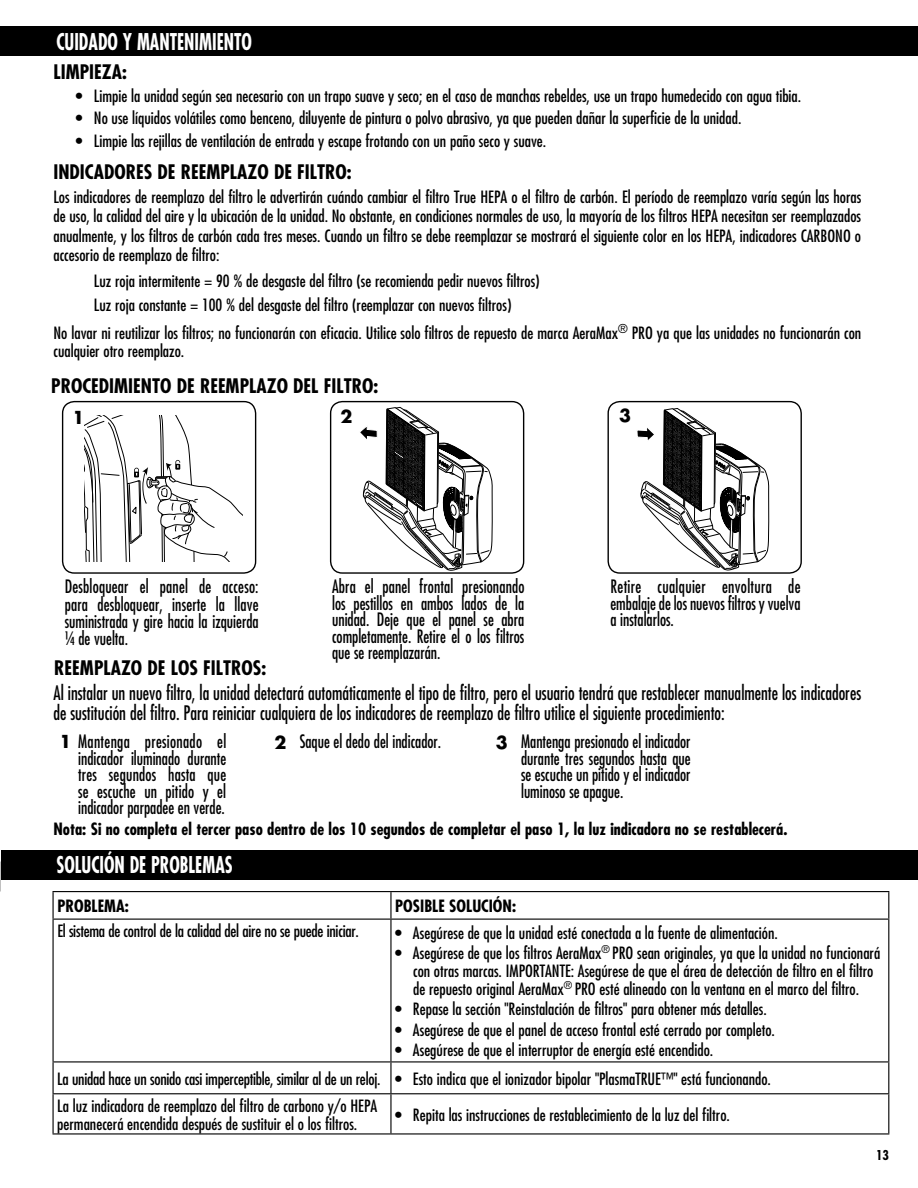
<style>
.page{position:relative;width:918px;height:1188px;background:#fff}
.page>*{position:absolute;margin:0;border:0;box-sizing:border-box;transform-origin:0 0}
.t1{font:700 condensed 22.5px "Futura Std";color:#fff;scale:.8 1}
.t2{font:condensed 19.5px/19.5px "Futura Std";color:#000;scale:.9 1}
.t3{font:700 condensed 19.5px "Futura Std";color:#000}
.t4{font:condensed 18px/16.5px "Futura Std";color:#000;text-align:justify;scale:.9 1}
.t5{font:700 17.4px "Futura Std";color:#000}
.t6{font:condensed 16.5px/18px "Futura Std";color:#000}
.t7{font:700 condensed 16.5px "Futura Std";color:#000}
.t8{font:700 condensed 13.2px "Futura Std";color:#000}
.s1{font-weight:700;font-stretch:normal;font-size:17.4px}
</style>
<div class="page">
<div style="left:0;top:26px;width:918px;height:30px;background:#000"></div>
<div style="left:62px;top:401px;width:194px;height:173px;border:1px solid #000;border-radius:12px"></div>
<div style="left:330px;top:401px;width:194px;height:173px;border:1px solid #000;border-radius:12px"></div>
<div style="left:608px;top:401px;width:194px;height:173px;border:1px solid #000;border-radius:12px"></div>
<svg style="left:360px;top:407px;width:132px;height:164px"></svg>
<svg style="left:637px;top:408px;width:132px;height:163px"></svg>
<svg style="left:84px;top:415px;width:159px;height:146px"></svg>
<div style="left:1px;top:851px;width:917px;height:29px;background:#000"></div>
<hr style="left:52px;top:891px;width:339px;height:1px;background:#000">
<hr style="left:52px;top:892px;width:2px;height:27px;background:#000">
<hr style="left:391px;top:891px;width:498px;height:1px;background:#000">
<hr style="left:390px;top:892px;width:2px;height:27px;background:#000">
<svg style="left:888px;top:892px;width:1px;height:27px"></svg>
<hr style="left:52px;top:919px;width:339px;height:1px;background:#000">
<hr style="left:52px;top:920px;width:2px;height:141px;background:#000">
<hr style="left:391px;top:919px;width:498px;height:1px;background:#000">
<hr style="left:390px;top:920px;width:2px;height:141px;background:#000">
<hr style="left:888px;top:920px;width:1px;height:141px;background:#000">
<hr style="left:52px;top:1061px;width:339px;height:1px;background:#000">
<hr style="left:52px;top:1062px;width:2px;height:31px;background:#000">
<hr style="left:391px;top:1061px;width:498px;height:1px;background:#000">
<hr style="left:390px;top:1062px;width:2px;height:31px;background:#000">
<hr style="left:888px;top:1062px;width:1px;height:31px;background:#000">
<hr style="left:52px;top:1093px;width:339px;height:1px;background:#000">
<hr style="left:52px;top:1094px;width:2px;height:39px;background:#000">
<hr style="left:391px;top:1093px;width:498px;height:1px;background:#000">
<hr style="left:390px;top:1094px;width:2px;height:39px;background:#000">
<hr style="left:888px;top:1094px;width:1px;height:39px;background:#000">
<hr style="left:52px;top:1133px;width:339px;height:2px;background:#000">
<hr style="left:391px;top:1133px;width:498px;height:2px;background:#000">
<h1 class="t1" style="left:56px;top:27px;width:246px">CUIDADO Y MANTENIMIENTO</h1>
<p class="t3" style="left:53px;top:60px;width:75px">LIMPIEZA:</p>
<p class="t6" style="left:76px;top:87px;width:727px">• Limpie la unidad según sea necesario con un trapo suave y seco; en el caso de manchas rebeldes, use un trapo humedecido con agua tibia.</p>
<p class="t6" style="left:76px;top:109px;width:667px">• No use líquidos volátiles como benceno, diluyente de pintura o polvo abrasivo, ya que pueden dañar la superficie de la unidad.</p>
<p class="t6" style="left:76px;top:132px;width:472px">• Limpie las rejillas de ventilación de entrada y escape frotando con un paño seco y suave.</p>
<p class="t3" style="left:53px;top:159px;width:300px">INDICADORES DE REEMPLAZO DE FILTRO:</p>
<p class="t6" style="left:53px;top:187px;width:809px;line-height:19.5px;text-align:justify">Los indicadores de reemplazo del filtro le advertirán cuándo cambiar el filtro True HEPA o el filtro de carbón. El período de reemplazo varía según las horas de uso, la calidad del aire y la ubicación de la unidad. No obstante, en condiciones normales de uso, la mayoría de los filtros HEPA necesitan ser reemplazados anualmente, y los filtros de carbón cada tres meses. Cuando un filtro se debe reemplazar se mostrará el siguiente color en los HEPA, indicadores CARBONO o accesorio de reemplazo de filtro:</p>
<p class="t6" style="left:94px;top:269px;width:447px;line-height:24px">Luz roja intermitente = 90 % de desgaste del filtro (se recomienda pedir nuevos filtros)<br>Luz roja constante = 100 % del desgaste del filtro (reemplazar con nuevos filtros)</p>
<p class="t6" style="left:53px;top:324px;width:809px">No lavar ni reutilizar los filtros; no funcionarán con eficacia. Utilice solo filtros de repuesto de marca AeraMax<sup>®</sup> PRO ya que las unidades no funcionarán con cualquier otro reemplazo.</p>
<p class="t3" style="left:51px;top:374px;width:328px">PROCEDIMIENTO DE REEMPLAZO DEL FILTRO:</p>
<p class="t5" style="left:73px;top:406px;width:13px">1</p>
<p class="t5" style="left:340px;top:405px;width:13px">2</p>
<p class="t5" style="left:619px;top:404px;width:13px">3</p>
<p class="t4" style="left:332px;top:578px;width:215px">Abra el panel frontal presionando los pestillos en ambos lados de la unidad. Deje que el panel se abra completamente. Retire el o los filtros que se reemplazarán.</p>
<p class="t4" style="left:65px;top:578px;width:217px;line-height:17.2px">Desbloquear el panel de acceso: para desbloquear, inserte la llave suministrada y gire hacia la izquierda ¼ de vuelta.</p>
<p class="t4" style="left:610px;top:578px;width:213px">Retire cualquier envoltura de embalaje de los nuevos filtros y vuelva a instalarlos.</p>
<p class="t3" style="left:54px;top:656px;width:214px">REEMPLAZO DE LOS FILTROS:</p>
<p class="t2" style="left:53px;top:683px;width:899px">Al instalar un nuevo filtro, la unidad detectará automáticamente el tipo de filtro, pero el usuario tendrá que restablecer manualmente los indicadores de sustitución del filtro. Para reiniciar cualquiera de los indicadores de reemplazo de filtro utilice el siguiente procedimiento:</p>
<p class="t4" style="left:78px;top:733px;width:166px;text-indent:-19px"><span class="s1">1</span> Mantenga presionado el indicador iluminado durante tres segundos hasta que se escuche un pitido y el indicador parpadee en verde.</p>
<p class="t4" style="left:300px;top:733px;width:159px">Saque el dedo del indicador.</p>
<p class="t5" style="left:274px;top:731px;width:13px">2</p>
<p class="t5" style="left:496px;top:731px;width:13px">3</p>
<p class="t4" style="left:521px;top:733px;width:190px">Mantenga presionado el indicador durante tres segundos hasta que se escuche un pitido y el indicador luminoso se apague.</p>
<p class="t7" style="left:53px;top:819px;width:735px">Nota: Si no completa el tercer paso dentro de los 10 segundos de completar el paso 1, la luz indicadora no se restablecerá.</p>
<h1 class="t1" style="left:56px;top:851px;width:222px">SOLUCIÓN DE PROBLEMAS</h1>
<p class="t7" style="left:57px;top:896px;width:73px">PROBLEMA:</p>
<p class="t7" style="left:395px;top:896px;width:122px">POSIBLE SOLUCIÓN:</p>
<p class="t6" style="left:57px;top:922px;width:303px">El sistema de control de la calidad del aire no se puede iniciar.</p>
<p class="t6" style="left:395px;top:923px;width:384px">• Asegúrese de que la unidad esté conectada a la fuente de alimentación.</p>
<p class="t6" style="left:413px;top:944px;width:469px;text-indent:-18px">• Asegúrese de que los filtros AeraMax<sup>®</sup> PRO sean originales, ya que la unidad no funcionará con otras marcas. IMPORTANTE: Asegúrese de que el área de detección de filtro en el filtro de repuesto original AeraMax<sup>®</sup> PRO esté alineado con la ventana en el marco del filtro.</p>
<p class="t6" style="left:395px;top:1000px;width:373px">• Repase la sección "Reinstalación de filtros" para obtener más detalles.</p>
<p class="t6" style="left:395px;top:1020px;width:381px">• Asegúrese de que el panel de acceso frontal esté cerrado por completo.</p>
<p class="t6" style="left:57px;top:1035px;width:715px;line-height:28.7px;text-indent:338px">• Asegúrese de que el interruptor de energía esté encendido.<br>La unidad hace un sonido casi imperceptible, similar al de un reloj. • Esto indica que el ionizador bipolar "PlasmaTRUE™" está funcionando.</p>
<p class="t6" style="left:57px;top:1096px;width:321px">La luz indicadora de reemplazo del filtro de carbono y/o HEPA permanecerá encendida después de sustituir el o los filtros.</p>
<p class="t6" style="left:395px;top:1105px;width:336px">• Repita las instrucciones de restablecimiento de la luz del filtro.</p>
<p class="t8" style="left:876px;top:1147px;width:14px">13</p>
</div>
